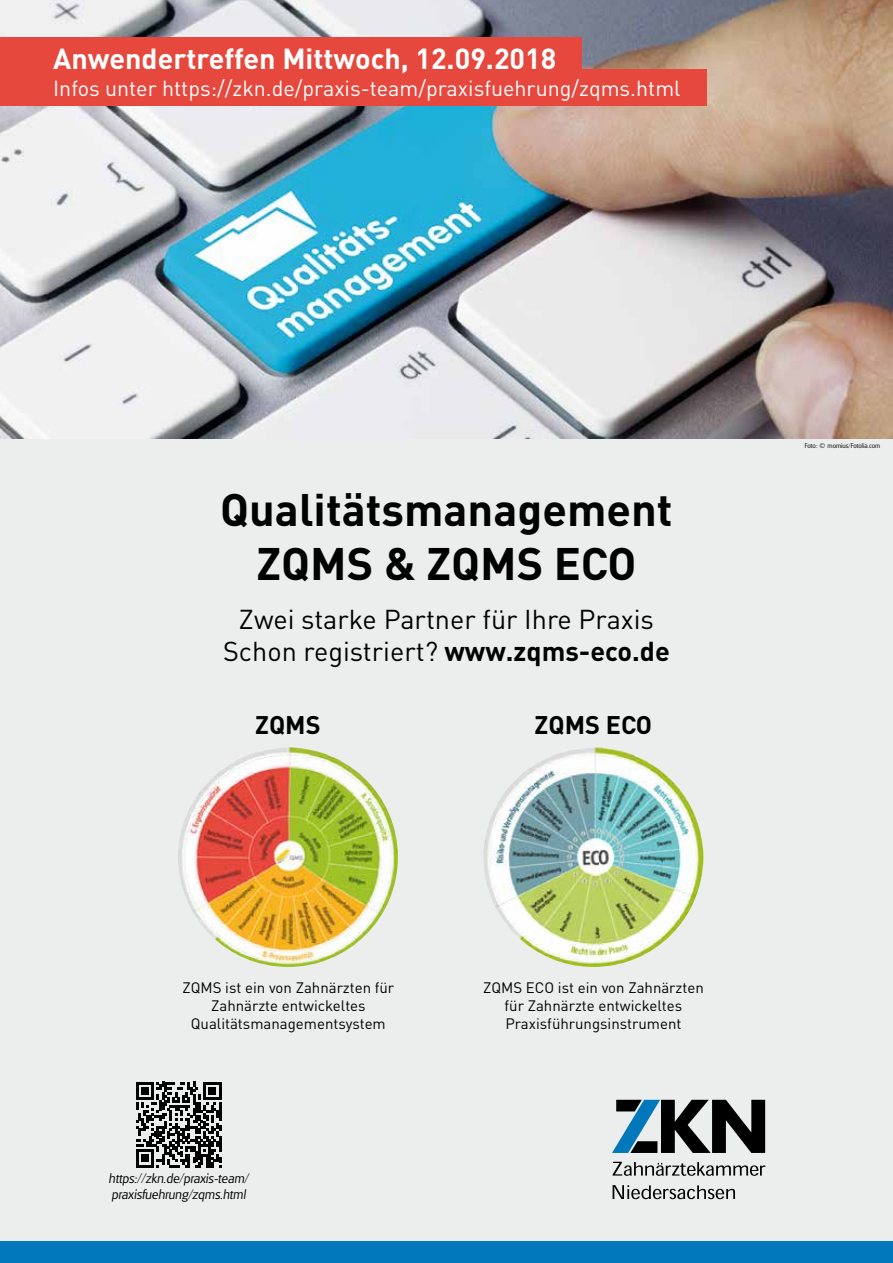
<style>
.page{position:relative;width:893px;height:1263px;background:#eceded}
.page>*{position:absolute;margin:0;border:0;box-sizing:border-box;transform-origin:0 0}
.t1{font:700 45px/54px "DINOT";color:#000;text-align:center}
.t2{font:700 28.65px "DINOT";color:#fff}
.t3{font:27px/32.4px "DINOT";color:#000;text-align:center}
.t4{font:700 25.2px "DINOT";color:#000}
.t5{font:21.45px "DINOT";color:#fff}
.t6{font:15px/18px "DINOT";color:#000;text-align:center}
.t7{font:italic 300 13.5px/16.2px "Glasgow";color:#000}
.t8{font:300 6.75px "Glasgow";color:#000}
.s1{font-weight:700}
</style>
<div class="page">
<img style="left:0;top:0;width:893px;height:438px">
<svg style="left:136px;top:1082px;width:85px;height:85px"></svg>
<svg style="left:612px;top:1100px;width:153px;height:53px"></svg>
<svg style="left:613px;top:1185px;width:122px;height:14px"></svg>
<svg style="left:613px;top:1162px;width:152px;height:14px"></svg>
<div style="left:0;top:1242px;width:893px;height:21px;background:#0078bb"></div>
<img style="left:178px;top:747px;width:220px;height:220px;border-radius:110px">
<img style="left:483px;top:747px;width:220px;height:220px;border-radius:110px">
<div style="left:0;top:70px;width:706px;height:36px;background:#e7483d"></div>
<div style="left:0;top:37px;width:582px;height:36px;background:#e7483d"></div>
<h2 class="t2" style="left:53px;top:39px;width:505px">Anwendertreffen Mittwoch, 12.09.2018</h2>
<h3 class="t5" style="left:53px;top:74px;width:629px">Infos unter https://zkn.de/praxis-team/praxisfuehrung/zqms.html</h3>
<h1 class="t1" style="left:220px;top:480px;width:454px">Qualitätsmanagement<br>ZQMS &amp; ZQMS ECO</h1>
<h3 class="t3" style="left:223px;top:602px;width:448px">Zwei starke Partner für Ihre Praxis<br>Schon registriert? <span class="s1">www.zqms-eco.de</span></h3>
<h3 class="t4" style="left:255px;top:708px;width:67px">ZQMS</h3>
<h3 class="t4" style="left:535px;top:708px;width:119px">ZQMS ECO</h3>
<p class="t6" style="left:182px;top:978px;width:213px">ZQMS ist ein von Zahnärzten für<br>Zahnärzte entwickeltes<br>Qualitätsmanagementsystem</p>
<p class="t6" style="left:483px;top:978px;width:222px">ZQMS ECO ist ein von Zahnärzten für Zahnärzte entwickeltes<br>Praxisführungsinstrument</p>
<p class="t7" style="left:109px;top:1170px;width:142px">https://zkn.de/praxis-team/ praxisfuehrung/zqms.html</p>
<p class="t8" style="left:805px;top:441px;width:77px">Foto: © momius/Fotolia.com</p>
</div>
